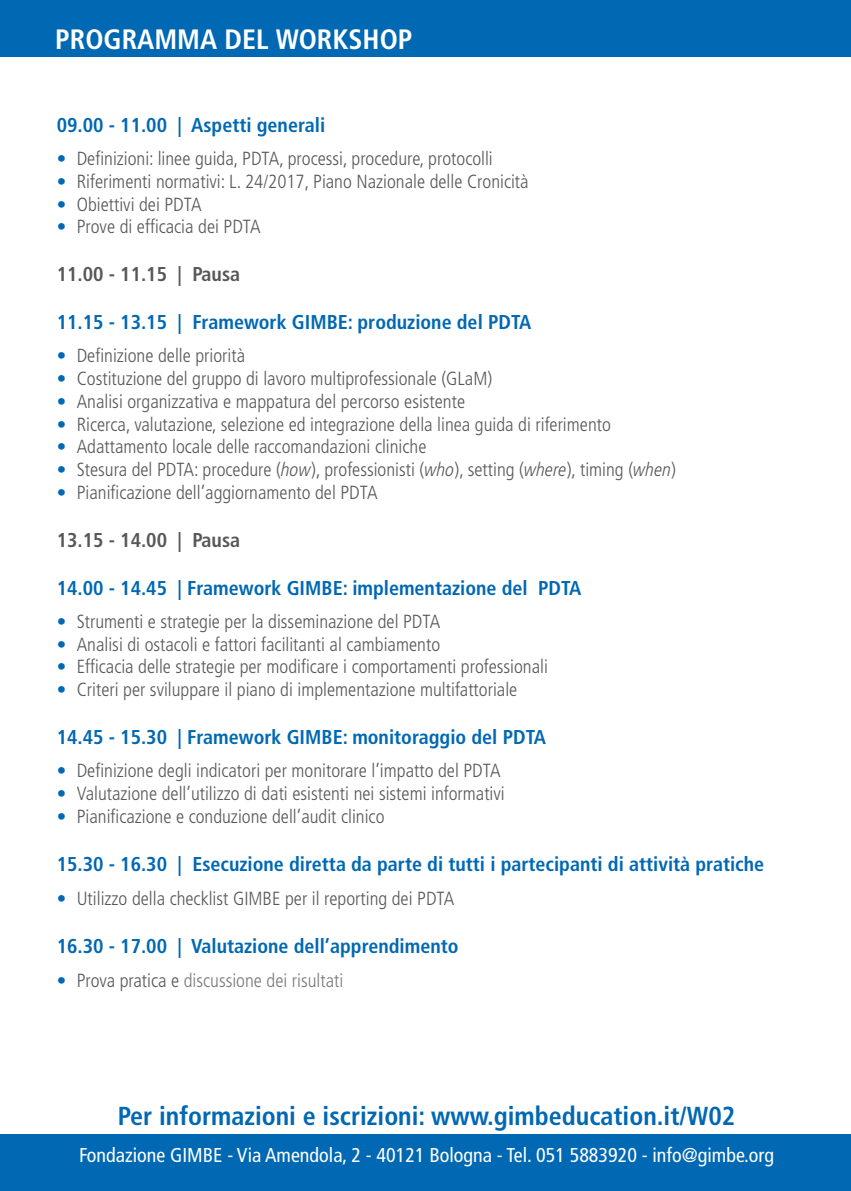
<style>
.page{position:relative;width:851px;height:1191px;background:#fff}
.page>*{position:absolute;margin:0;border:0;box-sizing:border-box;transform-origin:0 0}
.t1{font:700 condensed 28px "Frutiger LT Std";color:#fff}
.t2{font:700 condensed 26px "Frutiger LT Std";color:#0168b3}
.t3{font:700 condensed 20px "Frutiger LT Std";color:#0168b3}
.t4{font:condensed 20px "Frutiger LT Std";color:#fff}
.t5{font:700 condensed 20px "Frutiger LT Std";color:#57585a}
.t6{font:300 condensed 19px "Frutiger LT Std";color:#57585a}
.t7{font:300 condensed 19px "Frutiger LT Std";color:#787a7d}
.s1{color:#0168b3}
.s2{font-family:"Frutiger LT Pro";font-style:italic}
.s3{color:#57585a}
</style>
<div class="page">
<div style="left:0;top:0;width:850px;height:57px;background:#0168b3"></div>
<div style="left:0;top:1134px;width:850px;height:57px;background:#0168b3"></div>
<p class="t1" style="left:55px;top:22px;width:358px">PROGRAMMA DEL WORKSHOP</p>
<p class="t3" style="left:57px;top:113px;width:270px">09.00 - 11.00 | Aspetti generali</p>
<p class="t6" style="left:57px;top:147px;width:437px"><span class="s1">•</span> Definizioni: linee guida, PDTA, processi, procedure, protocolli</p>
<p class="t6" style="left:57px;top:170px;width:473px"><span class="s1">•</span> Riferimenti normativi: L. 24/2017, Piano Nazionale delle Cronicità</p>
<p class="t6" style="left:57px;top:193px;width:146px"><span class="s1">•</span> Obiettivi dei PDTA</p>
<p class="t6" style="left:57px;top:216px;width:205px"><span class="s1">•</span> Prove di efficacia dei PDTA</p>
<p class="t5" style="left:57px;top:262px;width:185px">11.00 - 11.15 | Pausa</p>
<p class="t3" style="left:57px;top:310px;width:476px">11.15 - 13.15 | Framework GIMBE: produzione del PDTA</p>
<p class="t6" style="left:57px;top:345px;width:190px"><span class="s1">•</span> Definizione delle priorità</p>
<p class="t6" style="left:57px;top:367px;width:437px"><span class="s1">•</span> Costituzione del gruppo di lavoro multiprofessionale (GLaM)</p>
<p class="t6" style="left:57px;top:390px;width:410px"><span class="s1">•</span> Analisi organizzativa e mappatura del percorso esistente</p>
<p class="t6" style="left:57px;top:413px;width:555px"><span class="s1">•</span> Ricerca, valutazione, selezione ed integrazione della linea guida di riferimento</p>
<p class="t6" style="left:57px;top:436px;width:371px"><span class="s1">•</span> Adattamento locale delle raccomandazioni cliniche</p>
<p class="t6" style="left:57px;top:459px;width:621px"><span class="s1">•</span> Stesura del PDTA: procedure (<span class="s2">how</span>), professionisti (<span class="s2">who</span>), setting (<span class="s2">where</span>), timing (<span class="s2">when</span>)</p>
<p class="t6" style="left:57px;top:481px;width:322px"><span class="s1">•</span> Pianificazione dell’aggiornamento del PDTA</p>
<p class="t5" style="left:57px;top:528px;width:185px">13.15 - 14.00 | Pausa</p>
<p class="t3" style="left:57px;top:576px;width:526px">14.00 - 14.45 | Framework GIMBE: implementazione del PDTA</p>
<p class="t6" style="left:57px;top:610px;width:385px"><span class="s1">•</span> Strumenti e strategie per la disseminazione del PDTA</p>
<p class="t6" style="left:57px;top:633px;width:385px"><span class="s1">•</span> Analisi di ostacoli e fattori facilitanti al cambiamento</p>
<p class="t6" style="left:57px;top:656px;width:492px"><span class="s1">•</span> Efficacia delle strategie per modificare i comportamenti professionali</p>
<p class="t6" style="left:57px;top:679px;width:462px"><span class="s1">•</span> Criteri per sviluppare il piano di implementazione multifattoriale</p>
<p class="t3" style="left:57px;top:725px;width:490px">14.45 - 15.30 | Framework GIMBE: monitoraggio del PDTA</p>
<p class="t6" style="left:57px;top:759px;width:445px"><span class="s1">•</span> Definizione degli indicatori per monitorare l’impatto del PDTA</p>
<p class="t6" style="left:57px;top:782px;width:449px"><span class="s1">•</span> Valutazione dell’utilizzo di dati esistenti nei sistemi informativi</p>
<p class="t6" style="left:57px;top:805px;width:329px"><span class="s1">•</span> Pianificazione e conduzione dell’audit clinico</p>
<p class="t3" style="left:57px;top:852px;width:709px">15.30 - 16.30 | Esecuzione diretta da parte di tutti i partecipanti di attività pratiche</p>
<p class="t6" style="left:57px;top:887px;width:399px"><span class="s1">•</span> Utilizzo della checklist GIMBE per il reporting dei PDTA</p>
<p class="t3" style="left:57px;top:934px;width:403px">16.30 - 17.00 | Valutazione dell’apprendimento</p>
<p class="t7" style="left:57px;top:969px;width:288px"><span class="s1">•</span> <span class="s3">Prova pratica e</span> discussione dei risultati</p>
<p class="t2" style="left:118px;top:1101px;width:619px">Per informazioni e iscrizioni: www.gimbeducation.it/W02</p>
<p class="t4" style="left:79px;top:1143px;width:696px">Fondazione GIMBE - Via Amendola, 2 - 40121 Bologna - Tel. 051 5883920 - info@gimbe.org</p>
</div>
